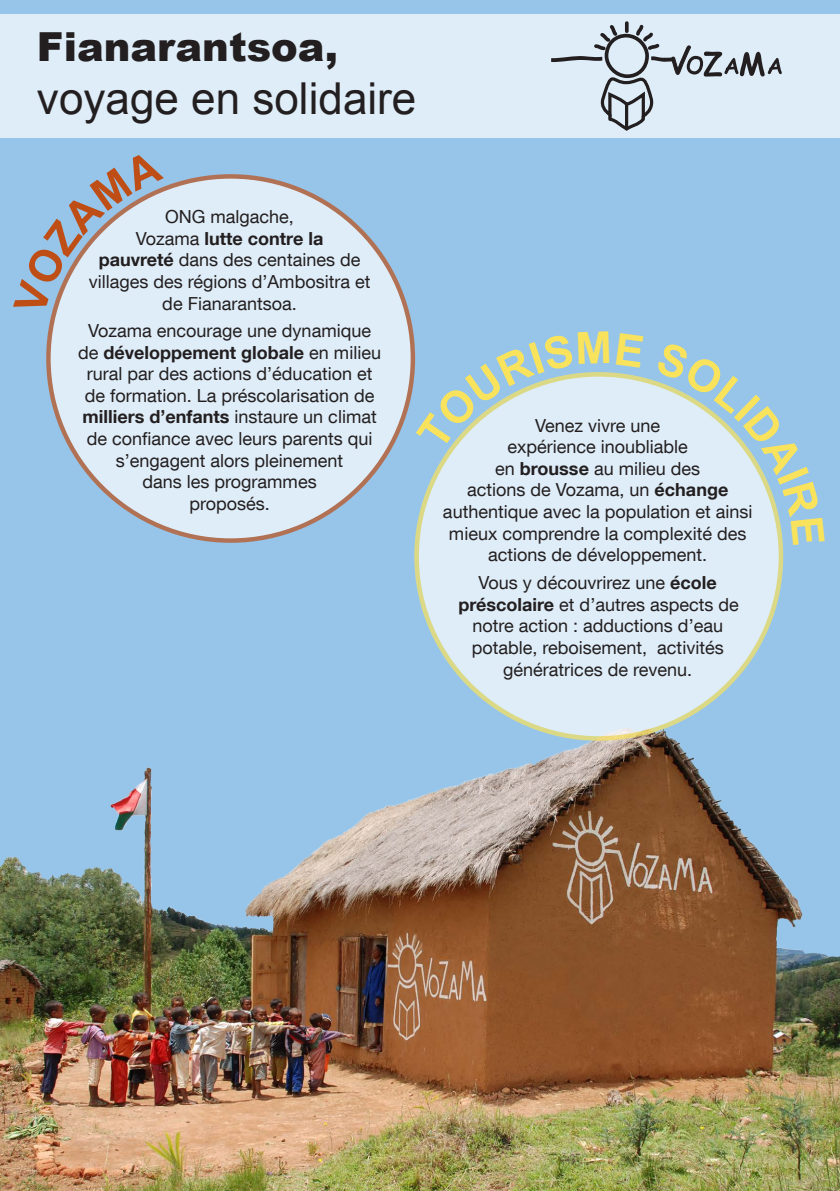
<style>
.page{position:relative;width:840px;height:1191px;background:#fff}
.page>*{position:absolute;margin:0;border:0;box-sizing:border-box;transform-origin:0 0}
.t1{font:44px "Arial";color:#231f20}
.t2{font:900 40px "Arial";color:#231f20}
.t3{font:18px/21.6px "Helvetica Neue LT Com";color:#231f20;text-align:center}
.s1{font-weight:700}
</style>
<div class="page">
<div style="left:0;top:0;width:839px;height:1026px;background:#96c5e9"></div>
<img style="left:0;top:703px;width:839px;height:488px">
<div style="left:48px;top:176px;width:364px;height:364px;background:#dfedf8;border-radius:50%"></div>
<div style="left:416px;top:374px;width:364px;height:364px;background:#dfedf8;border-radius:50%"></div>
<div style="left:0;top:15px;width:839px;height:123px;background:#dfedf8"></div>
<svg style="left:551px;top:22px;width:230px;height:109px"></svg>
<svg style="left:51px;top:186px;width:113px;height:130px"></svg>
<svg style="left:415px;top:354px;width:194px;height:97px"></svg>
<svg style="left:654px;top:380px;width:129px;height:165px"></svg>
<p class="t2" style="left:37px;top:18px;width:302px">Fianarantsoa,</p>
<p class="t1" style="left:37px;top:69px;width:381px">voyage en solidaire</p>
<p class="t3" style="left:89px;top:206px;width:283px">ONG malgache,<br>Vozama <span class="s1">lutte contre la<br>pauvreté</span> dans des centaines de villages des régions d’Ambositra et de Fianarantsoa.</p>
<p class="t3" style="left:78px;top:319px;width:304px">Vozama encourage une dynamique de <span class="s1">développement globale</span> en milieu rural par des actions d’éducation et de formation. La préscolarisation de <span class="s1">milliers d’enfants</span> instaure un climat de confiance avec leurs parents qui s’engagent alors pleinement<br>dans les programmes<br>proposés.</p>
<p class="t3" style="left:442px;top:414px;width:311px">Venez vivre une<br>expérience inoubliable<br>en <span class="s1">brousse</span> au milieu des<br>actions de Vozama, un <span class="s1">échange </span>authentique avec la population et ainsi mieux comprendre la complexité des actions de développement.</p>
<p class="t3" style="left:458px;top:571px;width:282px">Vous y découvrirez une <span class="s1">école préscolaire</span> et d’autres aspects de notre action : adductions d’eau potable, reboisement, activités génératrices de revenu.</p>
</div>
